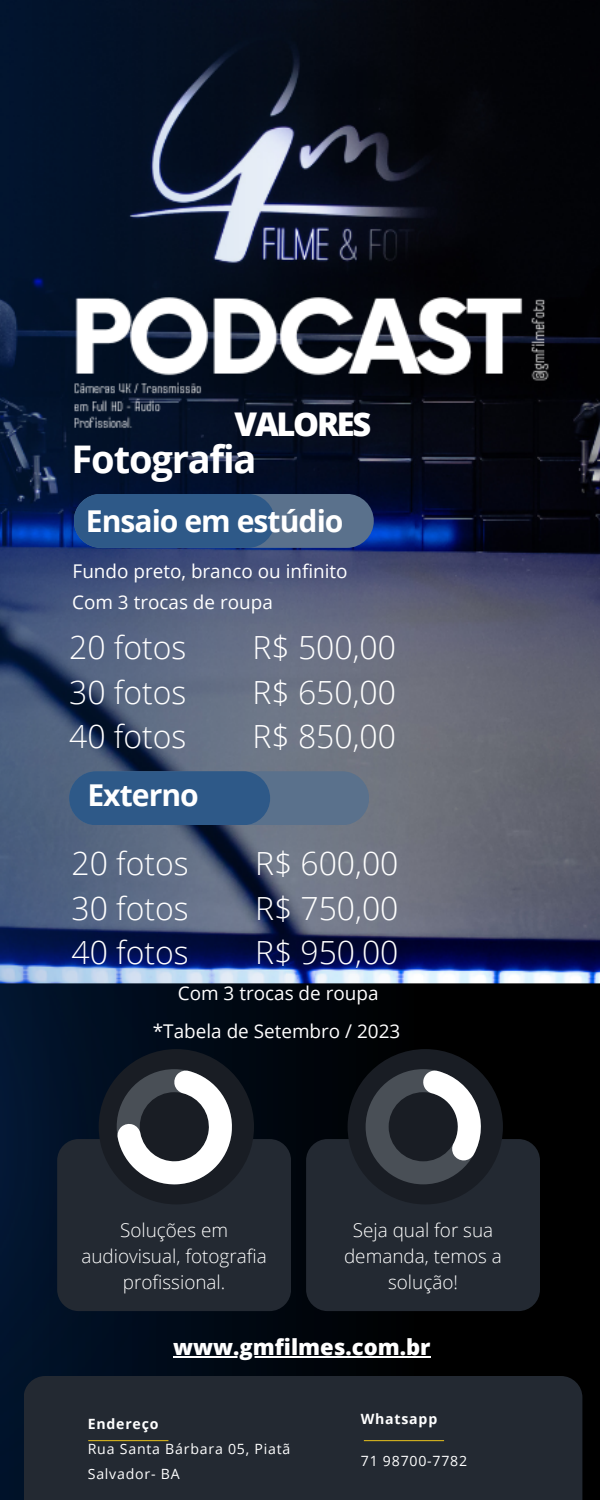
<style>
.page{position:relative;width:600px;height:1500px;background:#fff}
.page>*{position:absolute;margin:0;border:0;box-sizing:border-box;transform-origin:0 0}
.t1{font:700 38.1px "Open Sans";letter-spacing:-.03em;color:#fff}
.t2{font:800 32.7px "Open Sans";letter-spacing:-.07em;color:#fff}
.t3{font:300 31.9px "Open Sans";color:#fff}
.t4{font:700 30.1px "Open Sans";letter-spacing:-.03em;color:#fff}
.t5{font:800 22px "Open Sans";color:#fff}
.t6{font:18.9px "Open Sans";color:#fff}
.t7{font:300 18.9px/26.2px "Open Sans";color:#fff;text-align:center}
.t8{font:14.1px/24.7px "Open Sans";letter-spacing:.055em;color:#fff}
.t9{font:700 14.1px "Open Sans";letter-spacing:.055em;color:#fff}
</style>
<div class="page">
<img style="left:0;top:0;width:600px;height:1500px">
<div style="left:24px;top:1376px;width:558px;height:124px;background:#232932"></div>
<div style="left:57px;top:1139px;width:234px;height:172px;background:#232932;border-radius:21px"></div>
<div style="left:306px;top:1139px;width:234px;height:172px;background:#232932;border-radius:21px"></div>
<div style="left:99px;top:1049px;width:155px;height:155px;background:#191d24;border-radius:50%"></div>
<div style="left:348px;top:1049px;width:155px;height:155px;background:#191d24;border-radius:50%"></div>
<svg style="left:117px;top:1069px;width:115px;height:115px"></svg>
<svg style="left:366px;top:1069px;width:115px;height:115px"></svg>
<hr style="left:88px;top:1440px;width:80px;height:1px;background:#eac31c">
<hr style="left:364px;top:1440px;width:80px;height:1px;background:#eac31c">
<div style="left:74px;top:494px;width:300px;height:54px;background:#5a718c;border-radius:27px"></div>
<div style="left:74px;top:494px;width:201px;height:54px;background:#2e5988;border-radius:27px"></div>
<hr style="left:173px;top:1356px;width:258px;height:2px;background:#fff">
<div style="left:69px;top:771px;width:300px;height:54px;background:#5a718c;border-radius:27px"></div>
<div style="left:69px;top:771px;width:201px;height:54px;background:#2e5988;border-radius:27px"></div>
<p class="t2" style="left:235px;top:401px;width:138px">VALORES</p>
<p class="t1" style="left:72px;top:432px;width:186px">Fotografia</p>
<p class="t4" style="left:86px;top:500px;width:259px">Ensaio em estúdio</p>
<p class="t6" style="left:73px;top:558px;width:277px">Fundo preto, branco ou infinito</p>
<p class="t6" style="left:72px;top:589px;width:202px">Com 3 trocas de roupa</p>
<p class="t3" style="left:69px;top:625px;width:119px">20 fotos</p>
<p class="t3" style="left:253px;top:625px;width:145px">R$ 500,00</p>
<p class="t3" style="left:69px;top:669px;width:119px">30 fotos</p>
<p class="t3" style="left:253px;top:669px;width:145px">R$ 650,00</p>
<p class="t3" style="left:69px;top:714px;width:119px">40 fotos</p>
<p class="t3" style="left:253px;top:714px;width:145px">R$ 850,00</p>
<p class="t4" style="left:87px;top:773px;width:113px">Externo</p>
<p class="t3" style="left:72px;top:841px;width:119px">20 fotos</p>
<p class="t3" style="left:255px;top:841px;width:145px">R$ 600,00</p>
<p class="t3" style="left:72px;top:886px;width:119px">30 fotos</p>
<p class="t3" style="left:255px;top:886px;width:145px">R$ 750,00</p>
<p class="t3" style="left:72px;top:930px;width:119px">40 fotos</p>
<p class="t3" style="left:255px;top:930px;width:145px">R$ 950,00</p>
<p class="t6" style="left:178px;top:980px;width:202px">Com 3 trocas de roupa</p>
<p class="t6" style="left:153px;top:1018px;width:249px">*Tabela de Setembro / 2023</p>
<p class="t7" style="left:81px;top:1216px;width:187px">Soluções em audiovisual, fotografia profissional.</p>
<p class="t7" style="left:344px;top:1216px;width:159px">Seja qual for sua demanda, temos a solução!</p>
<p class="t5" style="left:173px;top:1331px;width:259px">www.gmfilmes.com.br</p>
<p class="t9" style="left:88px;top:1414px;width:72px">Endereço</p>
<p class="t9" style="left:361px;top:1409px;width:78px">Whatsapp</p>
<p class="t8" style="left:88px;top:1436px;width:204px">Rua Santa Bárbara 05, Piatã<br>Salvador- BA</p>
<p class="t8" style="left:361px;top:1448px;width:108px">71 98700-7782</p>
</div>
